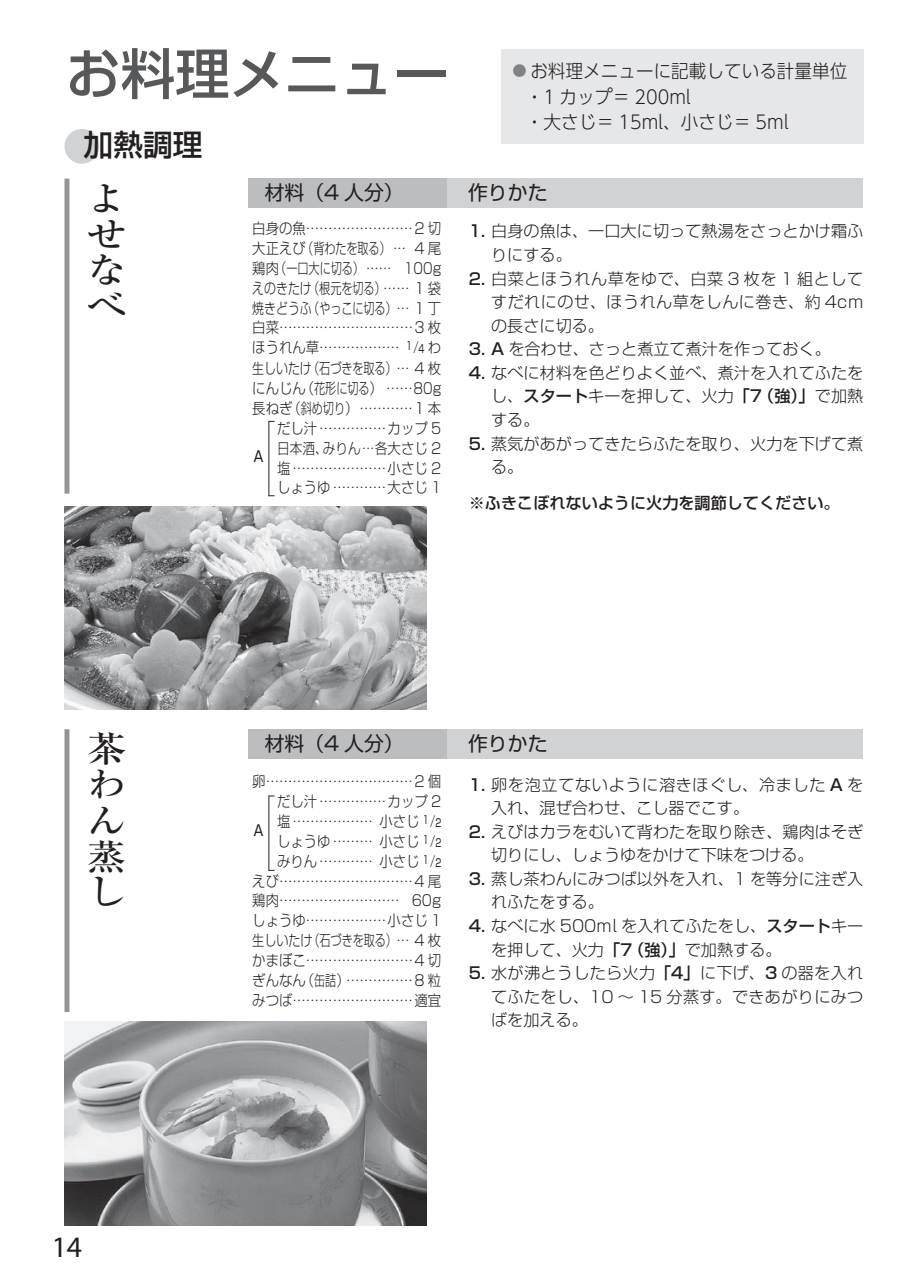
<style>
.page{position:relative;width:903px;height:1275px;background:#fff}
.page>*{position:absolute;margin:0;border:0;box-sizing:border-box;transform-origin:0 0}
.t1{font:500 54.6px "Shin Go Pro";color:#57585a}
.t2{font:500 35.7px/35.7px "Ryumin Pro";color:#231f20;scale:1.11 1}
.t3{font:500 29.75px "Shin Go Pro";color:#231f20}
.t4{font:29.75px "Myriad Pro";color:#231f20}
.t5{font:19.78px "Shin Go Pro";color:#231f20}
.t6{font:300 18.55px/25.7px "UD Shin Go Pro";color:#231f20;scale:.95 1}
.t7{font:300 16.1px/23.6px "Shin Go Pro";letter-spacing:.005em;color:#231f20}
.t8{font:300 16.1px/23.6px "Shin Go Pro";letter-spacing:.04em;color:#231f20}
.t9{font:500 16.1px "Shin Go Pro";color:#231f20}
.t10{font:300 14.88px/19.9px "Shin Go Pro";color:#231f20;text-align:right;scale:.9 1}
.t11{font:14.88px "Shin Go Pro";color:#231f20;scale:.9 1}
.s1{font-weight:400;font-size:11.2px}
.s2{font-weight:400;font-size:14.17px;color:#808285}
.s3{font-weight:500}
.s4{font-family:"UD Shin Go Pro"}
</style>
<div class="page">
<div style="left:64px;top:129px;width:35px;height:35px;background:#d1d2d4;border-radius:50%"></div>
<div style="left:441px;top:179px;width:422px;height:29px;background:#d1d2d4"></div>
<img style="left:64px;top:506px;width:362px;height:203px">
<div style="left:64px;top:179px;width:5px;height:315px;background:#939598"></div>
<div style="left:248px;top:179px;width:198px;height:29px;background:#bcbdc0"></div>
<hr style="left:268px;top:421px;width:1px;height:75px;background:#231f20">
<div style="left:441px;top:729px;width:422px;height:30px;background:#d1d2d4"></div>
<img style="left:64px;top:1022px;width:363px;height:203px">
<div style="left:64px;top:729px;width:5px;height:283px;background:#939598"></div>
<div style="left:248px;top:729px;width:198px;height:30px;background:#bcbdc0"></div>
<hr style="left:268px;top:796px;width:1px;height:75px;background:#231f20">
<div style="left:501px;top:50px;width:362px;height:94px;background:#e6e7e9"></div>
<h1 class="t1" style="left:66px;top:29px;width:383px">お料理メニュー</h1>
<h3 class="t3" style="left:84px;top:121px;width:121px">加熱調理</h3>
<h2 class="t2" style="left:87px;top:178px;width:36px">よせなべ</h2>
<h3 class="t5" style="left:265px;top:176px;width:141px">材料（4 人分）</h3>
<p class="t10" style="left:252px;top:217px;width:212px">白身の魚……………………2 切大正えび（背わたを取る）… 4 尾鶏肉（一口大に切る）…… 100gえのきたけ（根元を切る）…… 1 袋焼きどうふ（やっこに切る）… 1 丁白菜…………………………3 枚ほうれん草……………… <sup>1</sup> /<span class="s1">4</span> わ生しいたけ（石づきを取る）… 4 枚にんじん（花形に切る） ……80g長ねぎ（斜め切り）…………1 本だし汁……………カップ 5<br>日本酒、みりん…各大さじ 2塩…………………小さじ 2<br>しょうゆ…………大さじ 1</p>
<p class="t11" style="left:253px;top:444px;width:13px">A</p>
<p class="t6" style="left:526px;top:58px;width:340px;text-indent:-13px"><span class="s2">●</span> お料理メニューに記載している計量単位・1 カップ＝ 200ml<br>・大さじ＝ 15ml、小さじ＝ 5ml</p>
<h3 class="t5" style="left:468px;top:176px;width:81px">作りかた</h3>
<p class="t7" style="left:491px;top:218px;width:374px;text-indent:-22px"><span class="s3">1.</span> 白身の魚は、一口大に切って熱湯をさっとかけ霜ふりにする。</p>
<p class="t7" style="left:491px;top:265px;width:374px;text-align:justify;text-indent:-22px"><span class="s3">2.</span> 白菜とほうれん草をゆで、白菜 3 枚を 1 組としてすだれにのせ、ほうれん草をしんに巻き、約 4cmの長さに切る。</p>
<p class="t7" style="left:469px;top:335px;width:363px"><span class="s3">3. A</span> を合わせ、さっと煮立て煮汁を作っておく。</p>
<p class="t7" style="left:491px;top:359px;width:374px;text-align:justify;text-indent:-22px"><span class="s3">4.</span> なべに材料を色どりよく並べ、煮汁を入れてふたをし、<span class="s3">スタート</span>キーを押して、火力<span class="s3">「7（強）」</span>で加熱する。</p>
<p class="t7" style="left:491px;top:430px;width:374px;text-indent:-22px"><span class="s3">5.</span> 蒸気があがってきたらふたを取り、火力を下げて煮る。</p>
<p class="t9" style="left:469px;top:490px;width:372px">※ふきこぼれないように火力を調節してください。</p>
<h2 class="t2" style="left:87px;top:729px;width:36px;text-align:justify">茶わん蒸し</h2>
<h3 class="t5" style="left:265px;top:727px;width:141px">材料（4 人分）</h3>
<p class="t10" style="left:252px;top:770px;width:212px">卵……………………………2 個だし汁……………カップ 2塩……………… 小さじ <sup>1</sup> /<span class="s1">2<br></span>しょうゆ……… 小さじ <sup>1</sup> /<span class="s1">2<br></span>みりん………… 小さじ <sup>1</sup> /<span class="s1">2<br></span>えび…………………………4 尾鶏肉……………………… 60gしょうゆ………………小さじ 1生しいたけ（石づきを取る）… 4 枚かまぼこ……………………4 切ぎんなん（缶詰）……………8 粒みつば………………………適宜</p>
<p class="t11" style="left:253px;top:818px;width:13px">A</p>
<h3 class="t5" style="left:468px;top:727px;width:81px">作りかた</h3>
<p class="t8" style="left:491px;top:771px;width:374px;text-indent:-22px"><span class="s3">1.</span> 卵を泡立てないように溶きほぐし、冷ました <span class="s3">A</span> を入れ、混ぜ合わせ、こし器でこす。</p>
<p class="t7" style="left:491px;top:818px;width:374px;text-indent:-22px"><span class="s3">2.</span> えびはカラをむいて背わたを取り除き、鶏肉はそぎ切りにし、しょうゆをかけて下味をつける。</p>
<p class="t7" style="left:491px;top:865px;width:374px;text-indent:-22px"><span class="s3">3.</span> 蒸し茶わんにみつば以外を入れ、1 を等分に注ぎ入れふたをする。</p>
<p class="t7" style="left:491px;top:912px;width:374px;text-indent:-22px"><span class="s3">4.</span> なべに水 500<span class="s4">ml</span> を入れてふたをし、<span class="s3">スタート</span>キーを押して、火力<span class="s3">「7（強）」</span>で加熱する。</p>
<p class="t7" style="left:491px;top:959px;width:374px;text-align:justify;text-indent:-22px"><span class="s3">5.</span> 水が沸とうしたら火力<span class="s3">「4」</span>に下げ、<span class="s3">3</span> の器を入れてふたをし、10 〜 15 分蒸す。できあがりにみつばを加える。</p>
<h3 class="t4" style="left:52px;top:1228px;width:32px">14</h3>
</div>
